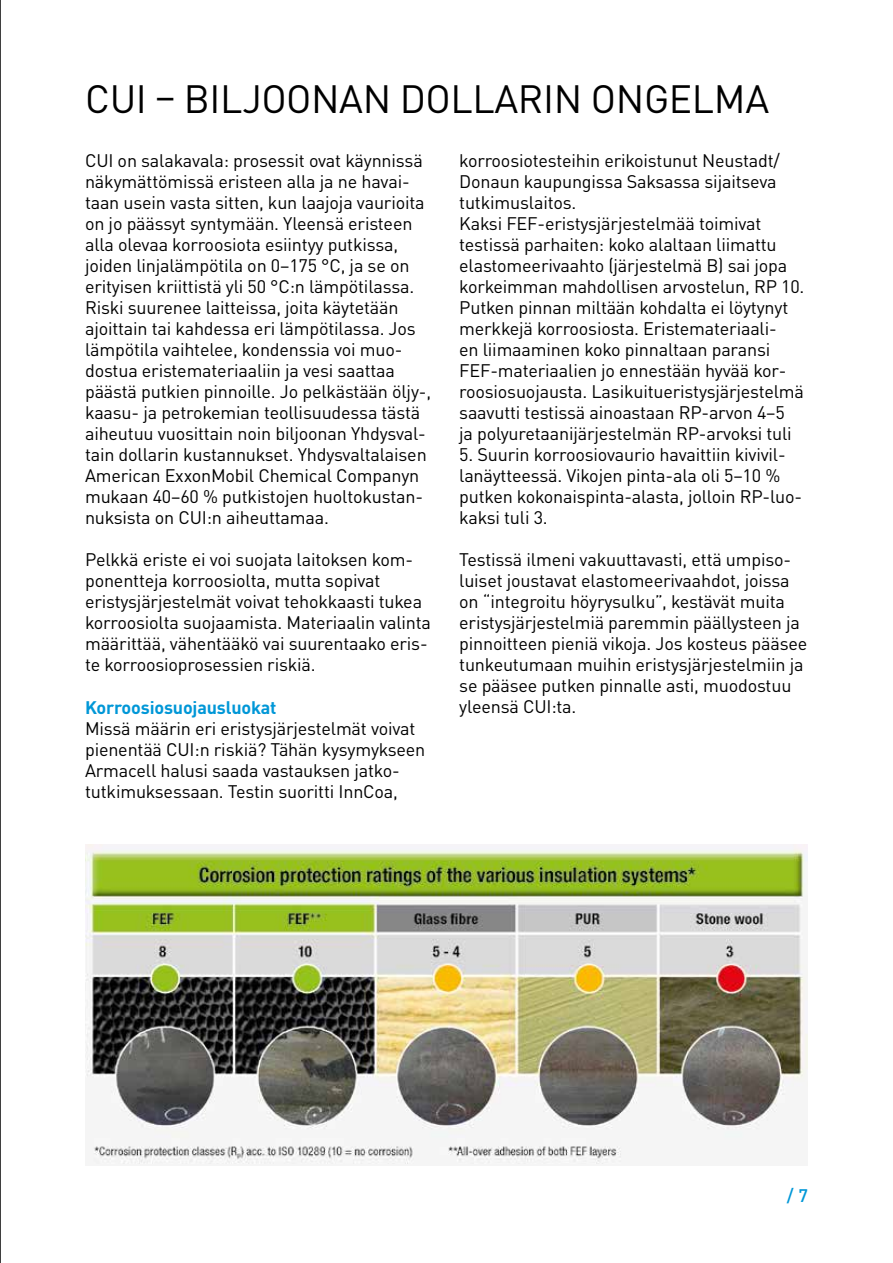
<style>
.page{position:relative;width:893px;height:1263px;background:#fff}
.page>*{position:absolute;margin:0;border:0;box-sizing:border-box;transform-origin:0 0}
.t1{font:39px "DIN Pro";letter-spacing:-.01em;color:#000}
.t2{font:18px/21px "DIN Pro";letter-spacing:-.01em;color:#000}
.t3{font:700 18px "DIN Pro";letter-spacing:-.01em;color:#0097d7}
.t4{font:500 18px "DIN Pro";color:#0097d7}
</style>
<div class="page">
<img style="left:85px;top:844px;width:723px;height:320px">
<hr style="left:0;top:0;width:1px;height:1263px;background:#000">
<h1 class="t1" style="left:85px;top:68px;width:685px">CUI – BILJOONAN DOLLARIN ONGELMA</h1>
<p class="t2" style="left:459px;top:148px;width:347px">korroosiotesteihin erikoistunut Neustadt/ Donaun kaupungissa Saksassa sijaitseva tutkimuslaitos.<br>Kaksi FEF-eristysjärjestelmää toimivat testissä parhaiten: koko alaltaan liimattu elastomeerivaahto (järjestelmä B) sai jopa korkeimman mahdollisen arvostelun, RP 10.<br>Putken pinnan miltään kohdalta ei löytynyt merkkejä korroosiosta. Eristemateriaali-<br>en liimaaminen koko pinnaltaan paransi FEF-materiaalien jo ennestään hyvää kor&shy;roosiosuojausta. Lasikuitueristysjärjestelmä saavutti testissä ainoastaan RP-arvon 4–5<br>ja polyuretaanijärjestelmän RP-arvoksi tuli</p>
<p class="t2" style="left:459px;top:442px;width:344px">5. Suurin korroosiovaurio havaittiin kivivil&shy;lanäytteessä. Vikojen pinta-ala oli 5–10 % putken kokonaispinta-alasta, jolloin RP-luo&shy;kaksi tuli 3.</p>
<p class="t2" style="left:459px;top:547px;width:350px">Testissä ilmeni vakuuttavasti, että umpiso&shy;luiset joustavat elastomeerivaahdot, joissa on “integroitu höyrysulku”, kestävät muita eristysjärjestelmiä paremmin päällysteen ja pinnoitteen pieniä vikoja. Jos kosteus pääsee tunkeutumaan muihin eristysjärjestelmiin ja se pääsee putken pinnalle asti, muodostuu yleensä CUI:ta.</p>
<p class="t2" style="left:85px;top:148px;width:348px">CUI on salakavala: prosessit ovat käynnissä näkymättömissä eristeen alla ja ne havai&shy;taan usein vasta sitten, kun laajoja vaurioita on jo päässyt syntymään. Yleensä eristeen alla olevaa korroosiota esiintyy putkissa, joiden linjalämpötila on 0–175 °C, ja se on erityisen kriittistä yli 50 °C:n lämpötilassa.<br>Riski suurenee laitteissa, joita käytetään ajoittain tai kahdessa eri lämpötilassa. Jos lämpötila vaihtelee, kondenssia voi muo&shy;dostua eristemateriaaliin ja vesi saattaa päästä putkien pinnoille. Jo pelkästään öljy-, kaasu- ja petrokemian teollisuudessa tästä aiheutuu vuosittain noin biljoonan Yhdysval&shy;tain dollarin kustannukset. Yhdysvaltalaisen American ExxonMobil Chemical Companyn mukaan 40–60 % putkistojen huoltokustan&shy;nuksista on CUI:n aiheuttamaa.</p>
<p class="t2" style="left:85px;top:547px;width:348px">Pelkkä eriste ei voi suojata laitoksen kom&shy;ponentteja korroosiolta, mutta sopivat eristysjärjestelmät voivat tehokkaasti tukea korroosiolta suojaamista. Materiaalin valinta määrittää, vähentääkö vai suurentaako eris&shy;te korroosioprosessien riskiä.</p>
<p class="t3" style="left:85px;top:693px;width:193px">Korroosiosuojausluokat</p>
<p class="t2" style="left:85px;top:716px;width:342px">Missä määrin eri eristysjärjestelmät voivat pienentää CUI:n riskiä? Tähän kysymykseen Armacell halusi saada vastauksen jatko&shy;tutkimuksessaan. Testin suoritti InnCoa,</p>
<p class="t4" style="left:787px;top:1181px;width:23px">/ 7</p>
</div>
